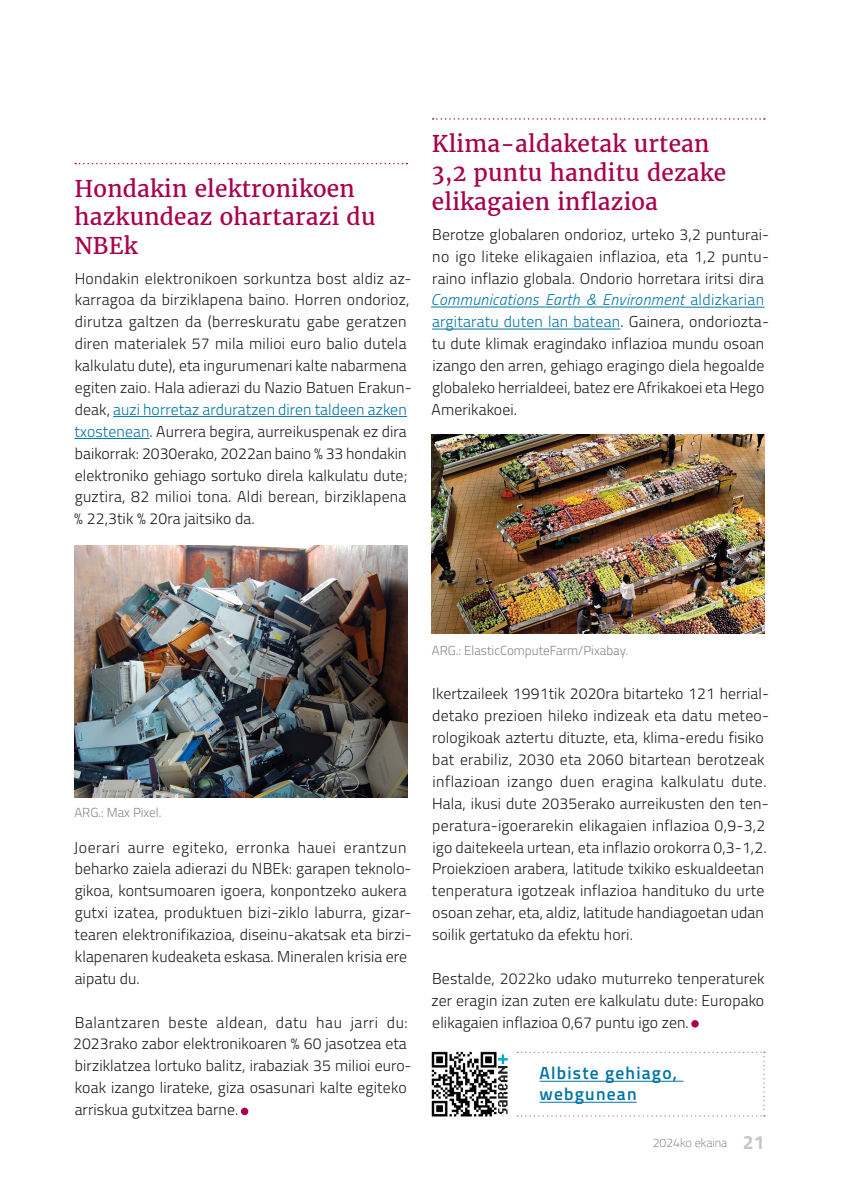
<style>
.page{position:relative;width:844px;height:1191px;background:#fff}
.page>*{position:absolute;margin:0;border:0;box-sizing:border-box;transform-origin:0 0}
.t1{font:22.75px/28.9px "Merriweather";letter-spacing:.01em;color:#a8004d}
.t2{font:600 17.5px/21px "Titillium";letter-spacing:.07em;color:#0074a6}
.t3{font:300 15.75px/21.9px "Titillium";letter-spacing:.005em;color:#1d1d1b}
.t4{font:300 13.12px "Titillium";color:#878787}
.t5{font:100 12.25px "Titillium";color:#575756}
.s1{color:#0074a6}
.s2{font-style:italic;color:#0074a6}
.s3{font-weight:700;font-size:19.25px;color:#c7c7c6}
</style>
<div class="page">
<hr style="left:113px;top:416px;width:294px;height:1px;background:#0074a6">
<hr style="left:74px;top:438px;width:75px;height:1px;background:#0074a6">
<div style="left:241px;top:1107px;width:7px;height:8px;background:#a8004d;border-radius:50%"></div>
<svg style="left:517px;top:1051px;width:247px;height:65px"></svg>
<svg style="left:498px;top:1054px;width:9px;height:60px"></svg>
<img style="left:432px;top:1051px;width:64px;height:65px">
<svg style="left:75px;top:163px;width:332px;height:1px"></svg>
<svg style="left:432px;top:118px;width:332px;height:2px"></svg>
<hr style="left:431px;top:307px;width:253px;height:1px;background:#0074a6">
<hr style="left:684px;top:307px;width:80px;height:1px;background:#0074a6">
<hr style="left:432px;top:329px;width:188px;height:1px;background:#0074a6">
<div style="left:691px;top:1020px;width:7px;height:7px;background:#a8004d;border-radius:50%"></div>
<img style="left:74px;top:546px;width:333px;height:251px">
<img style="left:432px;top:435px;width:332px;height:198px">
<h1 class="t1" style="left:74px;top:174px;width:302px">Hondakin elektronikoen hazkundeaz ohartarazi du<br>NBEk</h1>
<p class="t3" style="left:74px;top:266px;width:339px">Hondakin elektronikoen sorkuntza bost aldiz az&shy;karragoa da birziklapena baino. Horren ondorioz, dirutza galtzen da (berreskuratu gabe geratzen diren materialek 57 mila milioi euro balio dutela kalkulatu dute), eta ingurumenari kalte nabarmena egiten zaio. Hala adierazi du Nazio Batuen Erakun&shy;deak, <span class="s1">auzi horretaz arduratzen diren taldeen azken txostenean</span>. Aurrera begira, aurreikuspenak ez dira baikorrak: 2030erako, 2022an baino % 33 hondakin elektroniko gehiago sortuko direla kalkulatu dute; guztira, 82 milioi tona. Aldi berean, birziklapena % 22,3tik % 20ra jaitsiko da.</p>
<h1 class="t1" style="left:432px;top:129px;width:296px">Klima-aldaketak urtean<br>3,2 puntu handitu dezake elikagaien inflazioa</h1>
<p class="t3" style="left:431px;top:222px;width:339px">Berotze globalaren ondorioz, urteko 3,2 punturai&shy;no igo liteke elikagaien inflazioa, eta 1,2 puntu&shy;raino inflazio globala. Ondorio horretara iritsi dira <span class="s2">Communications Earth &amp; Environment</span> <span class="s1">aldizkarian argitaratu duten lan batean</span>. Gainera, ondoriozta&shy;tu dute klimak eragindako inflazioa mundu osoan izango den arren, gehiago eragingo diela hegoalde globaleko herrialdeei, batez ere Afrikakoei eta Hego Amerikakoei.</p>
<p class="t4" style="left:74px;top:803px;width:88px">ARG.: Max Pixel.</p>
<p class="t3" style="left:74px;top:835px;width:339px">Joerari aurre egiteko, erronka hauei erantzun beharko zaiela adierazi du NBEk: garapen teknolo&shy;gikoa, kontsumoaren igoera, konpontzeko aukera gutxi izatea, produktuen bizi-ziklo laburra, gizar&shy;tearen elektronifikazioa, diseinu-akatsak eta birzi&shy;klapenaren kudeaketa eskasa. Mineralen krisia ere aipatu du.</p>
<p class="t3" style="left:73px;top:1010px;width:340px">Balantzaren beste aldean, datu hau jarri du:<br>2023rako zabor elektronikoaren % 60 jasotzea eta birziklatzea lortuko balitz, irabaziak 35 milioi euro&shy;koak izango lirateke, giza osasunari kalte egiteko arriskua gutxitzea barne.</p>
<p class="t4" style="left:432px;top:640px;width:198px">ARG.: ElasticComputeFarm/Pixabay.</p>
<p class="t3" style="left:432px;top:682px;width:338px">Ikertzaileek 1991tik 2020ra bitarteko 121 herrial&shy;detako prezioen hileko indizeak eta datu meteo&shy;rologikoak aztertu dituzte, eta, klima-eredu fisiko bat erabiliz, 2030 eta 2060 bitartean berotzeak inflazioan izango duen eragina kalkulatu dute.<br>Hala, ikusi dute 2035erako aurreikusten den ten&shy;peratura-igoerarekin elikagaien inflazioa 0,9-3,2 igo daitekeela urtean, eta inflazio orokorra 0,3-1,2.<br>Proiekzioen arabera, latitude txikiko eskualdeetan tenperatura igotzeak inflazioa handituko du urte osoan zehar, eta, aldiz, latitude handiagoetan udan soilik gertatuko da efektu hori.</p>
<p class="t3" style="left:431px;top:966px;width:334px;text-align:justify">Bestalde, 2022ko udako muturreko tenperaturek zer eragin izan zuten ere kalkulatu dute: Europako elikagaien inflazioa 0,67 puntu igo zen.</p>
<p class="t2" style="left:539px;top:1061px;width:139px">Albiste gehiago, webgunean</p>
<p class="t5" style="left:652px;top:1133px;width:113px">2024ko ekaina <span class="s3">21</span></p>
</div>
